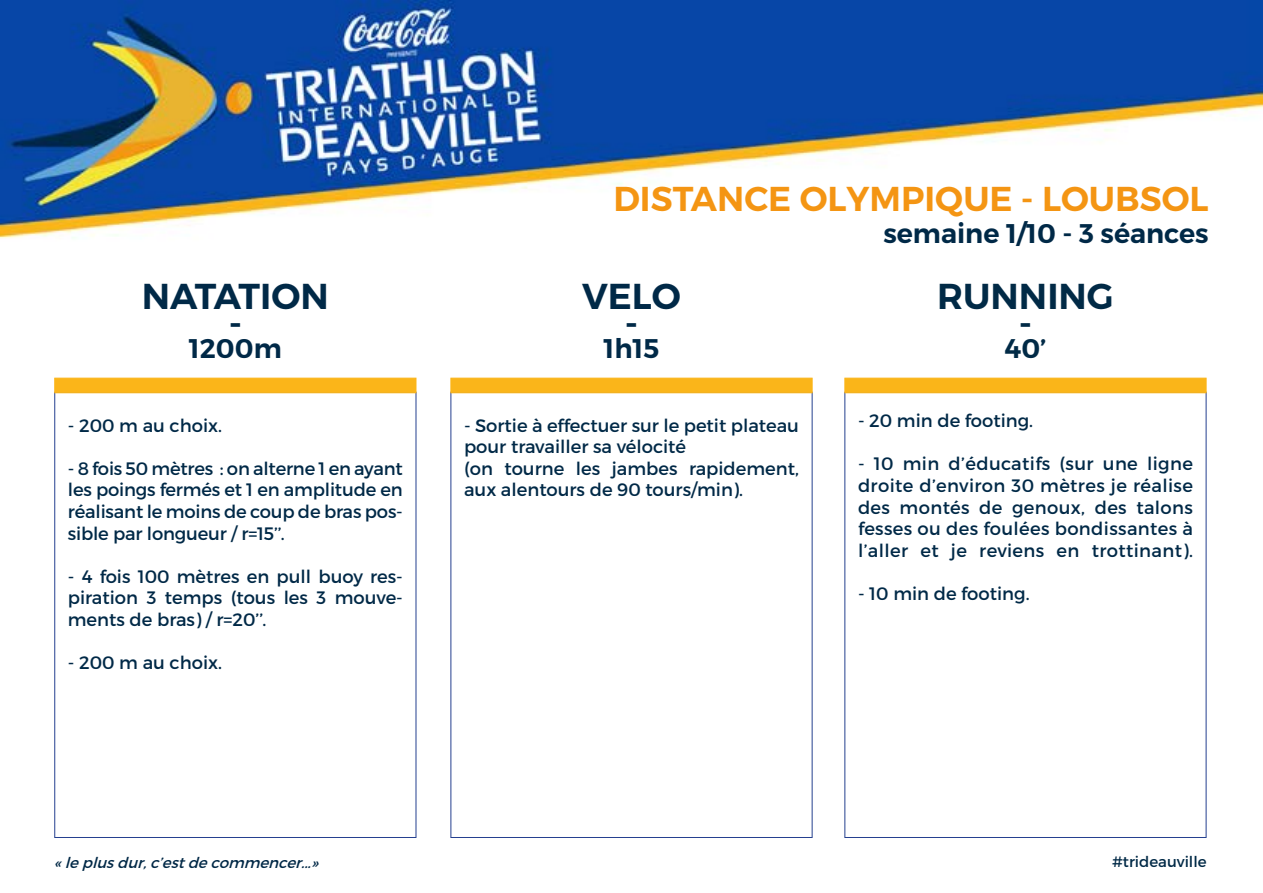
<style>
.page{position:relative;width:1263px;height:893px;background:#fff}
.page>*{position:absolute;margin:0;border:0;box-sizing:border-box;transform-origin:0 0}
.t1{font:600 36px/27px "Montserrat";color:#002947;text-align:center}
.t2{font:600 36px/27px "Montserrat";color:#012a46;text-align:center}
.t3{font:600 34.5px "Montserrat";color:#f49513}
.t4{font:600 27px "Montserrat";color:#002947}
.t5{font:600 27px "Montserrat";color:#012a46}
.t6{font:18px/21.6px "Montserrat";color:#002947;text-align:justify}
.t7{font:italic 15px "Montserrat";color:#002846}
.t8{font:15px "Montserrat";color:#002946}
</style>
<div class="page">
<img style="left:0;top:0;width:1263px;height:838px">
<div style="left:54px;top:378px;width:362px;height:15px;background:#fbb519;border:1px solid #fbb519"></div>
<div style="left:450px;top:378px;width:362px;height:15px;background:#fab51a"></div>
<div style="left:844px;top:378px;width:362px;height:15px;background:#fab519;border:1px solid #fbb519"></div>
<h2 class="t3" style="left:613px;top:177px;width:597px">DISTANCE OLYMPIQUE - LOUBSOL</h2>
<h3 class="t4" style="left:883px;top:217px;width:327px">semaine 1/10 - 3 séances</h3>
<h1 class="t1" style="left:142px;top:283px;width:189px">NATATION -</h1>
<h1 class="t1" style="left:582px;top:283px;width:100px">VELO -</h1>
<h1 class="t2" style="left:937px;top:283px;width:178px">RUNNING -</h1>
<h3 class="t4" style="left:189px;top:332px;width:94px">1200m</h3>
<h3 class="t4" style="left:603px;top:332px;width:57px">1h15</h3>
<h3 class="t5" style="left:1004px;top:332px;width:43px">40’</h3>
<p class="t6" style="left:68px;top:414px;width:156px">- 200 m au choix.</p>
<p class="t6" style="left:68px;top:457px;width:336px">- 8 fois 50 mètres : on alterne 1 en ayant les poings fermés et 1 en amplitude en réalisant le moins de coup de bras pos&shy;sible par longueur / r=15’’.</p>
<p class="t6" style="left:68px;top:565px;width:336px">- 4 fois 100 mètres en pull buoy res&shy;piration 3 temps (tous les 3 mouve&shy;ments de bras) / r=20’’.</p>
<p class="t6" style="left:68px;top:652px;width:156px">- 200 m au choix.</p>
<p class="t6" style="left:464px;top:414px;width:336px;text-align:left">- Sortie à effectuer sur le petit plateau pour travailler sa vélocité<br>(on tourne les jambes rapidement, aux alentours de 90 tours/min).</p>
<p class="t6" style="left:858px;top:410px;width:177px">- 20 min de footing.</p>
<p class="t6" style="left:858px;top:453px;width:336px">- 10 min d’éducatifs (sur une ligne droite d’environ 30 mètres je réalise des montés de genoux, des talons fesses ou des foulées bondissantes à l’aller et je reviens en trottinant).</p>
<p class="t6" style="left:858px;top:583px;width:173px">- 10 min de footing.</p>
<p class="t7" style="left:54px;top:854px;width:270px">«leplusdur,c’estdecommencer...»</p>
<p class="t8" style="left:1112px;top:853px;width:96px">#trideauville</p>
</div>
